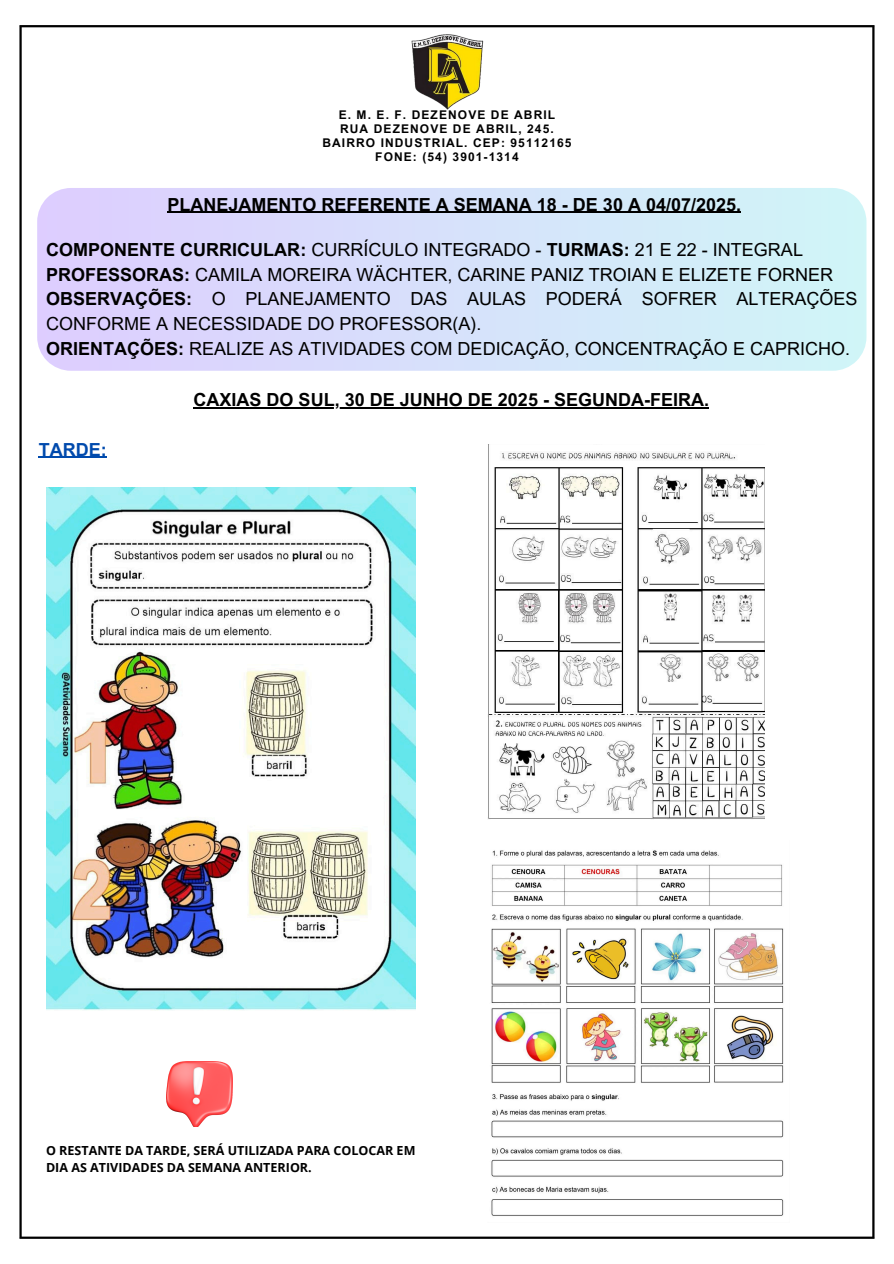
<style>
.page{position:relative;width:894px;height:1264px;background:#fff}
.page>*{position:absolute;margin:0;border:0;box-sizing:border-box;transform-origin:0 0}
.t1{font:18px/24.8px "Arial MT Pro";color:#000}
.t2{font:700 18px "Arial MT Pro";color:#000}
.t3{font:700 18px "Arial MT Pro";color:#004aad}
.t4{font:700 12.45px/17.1px "Open Sans";color:#000}
.t5{font:700 12px "Arial MT Pro";letter-spacing:.09em;color:#000}
.s1{font-weight:700}
</style>
<div class="page">
<hr style="left:19px;top:27px;width:3px;height:1209px;background:#000">
<hr style="left:872px;top:27px;width:2px;height:1209px;background:#000">
<hr style="left:19px;top:25px;width:855px;height:2px;background:#000">
<hr style="left:19px;top:1236px;width:855px;height:2px;background:#000">
<img style="left:411px;top:34px;width:73px;height:76px">
<svg style="left:37px;top:188px;width:829px;height:183px;background:#d6e0f9"></svg>
<img style="left:46px;top:487px;width:369px;height:523px">
<img style="left:488px;top:444px;width:276px;height:375px">
<img style="left:491px;top:850px;width:293px;height:366px">
<hr style="left:193px;top:407px;width:516px;height:1px;background:#000">
<hr style="left:39px;top:457px;width:68px;height:1px;background:#004aad">
<hr style="left:167px;top:212px;width:574px;height:1px;background:#000">
<img style="left:167px;top:1061px;width:65px;height:65px">
<h1 class="t5" style="left:338px;top:110px;width:218px">E. M. E. F. DEZENOVE DE ABRIL</h1>
<p class="t5" style="left:340px;top:124px;width:215px">RUA DEZENOVE DE ABRIL, 245.</p>
<p class="t5" style="left:322px;top:138px;width:250px">BAIRRO INDUSTRIAL. CEP: 95112165</p>
<p class="t5" style="left:375px;top:152px;width:145px">FONE: (54) 3901-1314</p>
<h1 class="t2" style="left:167px;top:198px;width:575px">PLANEJAMENTO REFERENTE A SEMANA 18 - DE 30 A 04/07/2025.</h1>
<h3 class="t1" style="left:46px;top:239px;width:812px"><span class="s1">COMPONENTE CURRICULAR:</span> CURRÍCULO INTEGRADO - <span class="s1">TURMAS:</span> 21 E 22 - INTEGRAL <span class="s1">PROFESSORAS:</span> CAMILA MOREIRA WÄCHTER, CARINE PANIZ TROIAN E ELIZETE FORNER <span class="s1">OBSERVAÇÕES:</span> O PLANEJAMENTO DAS AULAS PODERÁ SOFRER ALTERAÇÕES CONFORME A NECESSIDADE DO PROFESSOR(A).<br><span class="s1">ORIENTAÇÕES:</span> REALIZE AS ATIVIDADES COM DEDICAÇÃO, CONCENTRAÇÃO E CAPRICHO.</h3>
<p class="t3" style="left:39px;top:442px;width:70px">TARDE:</p>
<p class="t2" style="left:193px;top:393px;width:517px">CAXIAS DO SUL, 30 DE JUNHO DE 2025 - SEGUNDA-FEIRA.</p>
<p class="t4" style="left:46px;top:1141px;width:371px">O RESTANTE DA TARDE, SERÁ UTILIZADA PARA COLOCAR EM<br>DIA AS ATIVIDADES DA SEMANA ANTERIOR.</p>
</div>
